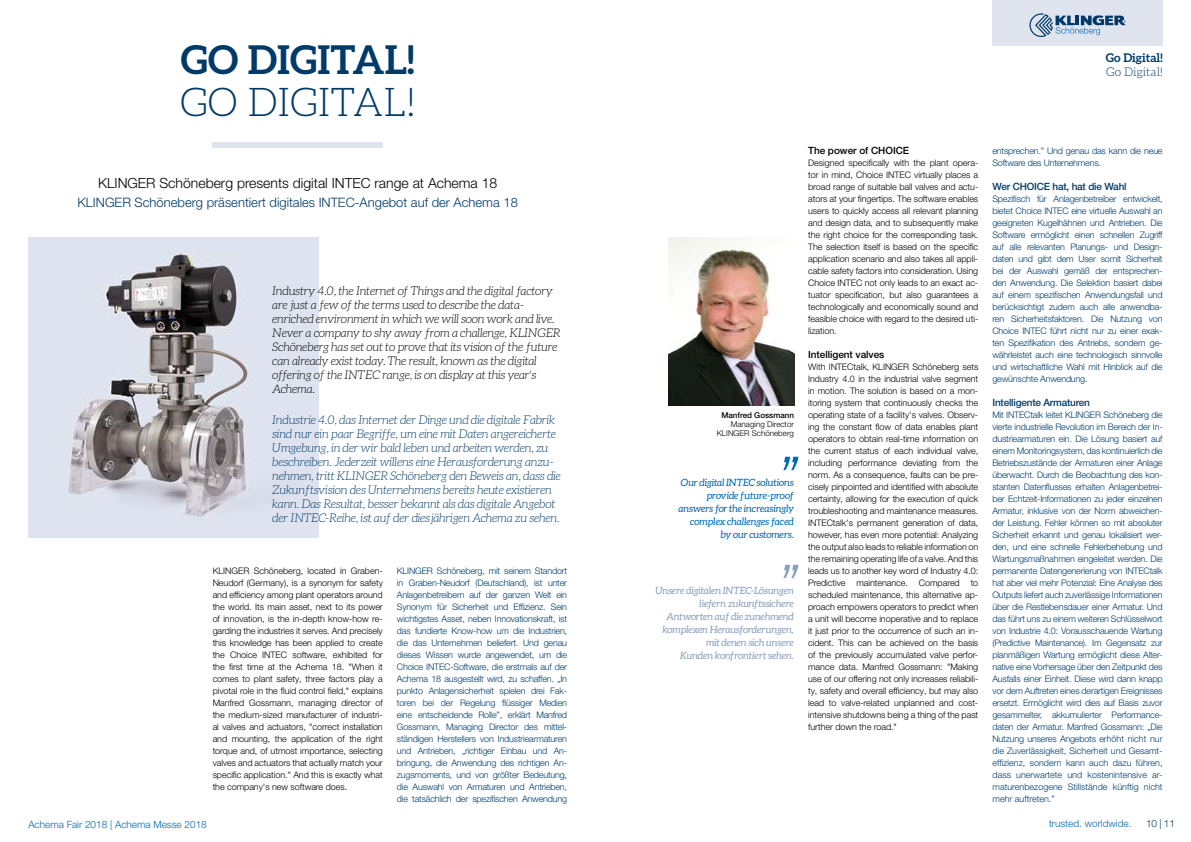
<style>
.page{position:relative;width:1191px;height:842px;background:#fff}
.page>*{position:absolute;margin:0;border:0;box-sizing:border-box;transform-origin:0 0}
.t1{font:700 39.7px "Aleo";color:#003a68}
.t2{font:300 39.7px "Aleo";color:#003a68}
.t3{font:300 14px "Helvetica Neue LT Pro";color:#000}
.t4{font:300 13px "Helvetica Neue LT Pro";color:#003a68}
.t5{font:italic 300 12px/14px "Aleo";letter-spacing:-.02em;color:#003a68}
.t6{font:italic 300 12px/14px "Aleo";letter-spacing:-.02em;color:#000}
.t7{font:700 12px "Aleo";color:#003a68}
.t8{font:300 12px "Aleo";color:#003a68}
.t9{font:italic 10px/13px "Aleo";letter-spacing:-.02em;color:#8aa0bf;text-align:right}
.t10{font:italic 10px/13px "Aleo";letter-spacing:-.02em;color:#0069b4;text-align:right}
.t11{font:300 10px "Helvetica Neue LT Pro";color:#0069b4}
.t12{font:500 10px "Helvetica Neue LT Pro";letter-spacing:-.02em;color:#003a68}
.t13{font:500 10px "Helvetica Neue LT Pro";letter-spacing:-.005em;color:#000}
.t14{font:300 10px "Helvetica Neue LT Pro";color:#003a68}
.t15{font:300 9px/12px "Helvetica Neue LT Pro";letter-spacing:-.02em;color:#003a68;text-align:justify}
.t16{font:300 9px/12px "Helvetica Neue LT Pro";letter-spacing:-.005em;color:#000;text-align:justify}
.t17{font:300 8px/9px "Helvetica Neue LT Pro";color:#000;text-align:right}
.t18{font:500 8px "Helvetica Neue LT Pro";color:#000}
</style>
<div class="page">
<img style="left:28px;top:238px;width:290px;height:300px">
<div style="left:992px;top:0;width:170px;height:45px;background:#dfe4ee"></div>
<div style="left:213px;top:142px;width:170px;height:5px;background:#dfe4ee"></div>
<svg style="left:1029px;top:13px;width:96px;height:24px"></svg>
<svg style="left:783px;top:457px;width:15px;height:13px"></svg>
<svg style="left:783px;top:565px;width:15px;height:13px"></svg>
<img style="left:668px;top:238px;width:126px;height:168px">
<h1 class="t1" style="left:181px;top:37px;width:235px">GO DIGITAL!</h1>
<h1 class="t2" style="left:180px;top:80px;width:236px">GO DIGITAL!</h1>
<h2 class="t3" style="left:98px;top:174px;width:401px">KLINGER Schöneberg presents digital INTEC range at Achema 18</h2>
<h3 class="t4" style="left:78px;top:195px;width:442px">KLINGER Schöneberg präsentiert digitales INTEC-Angebot auf der Achema 18</h3>
<p class="t6" style="left:272px;top:284px;width:290px">Industry 4.0, the Internet of Things and the digital factory are just a few of the terms used to describe the data&shy;enriched environment in which we will soon work and live.<br>Never a company to shy away from a challenge, KLINGER Schöneberg has set out to prove that its vision of the future can already exist today. The result, known as the digital offering of the INTEC range, is on display at this year's Achema.</p>
<p class="t5" style="left:272px;top:413px;width:290px">Industrie 4.0, das Internet der Dinge und die digitale Fabrik sind nur ein paar Begriffe, um eine mit Daten angereicherte Umgebung, in der wir bald leben und arbeiten werden, zu beschreiben. Jederzeit willens eine Herausforderung anzu&shy;nehmen, tritt KLINGER Schöneberg den Beweis an, dass die Zukunftsvision des Unternehmens bereits heute existieren kann. Das Resultat, besser bekannt als das digitale Angebot der INTEC-Reihe, ist auf der diesjährigen Achema zu sehen.</p>
<p class="t16" style="left:213px;top:564px;width:172px">KLINGER Schöneberg, located in Graben-Neudorf (Germany), is a synonym for safety and efficiency among plant operators around the world. Its main asset, next to its power of innovation, is the in-depth know-how re&shy;garding the industries it serves. And precisely this knowledge has been applied to create the Choice INTEC software, exhibited for the first time at the Achema 18. "When it comes to plant safety, three factors play a pivotal role in the fluid control field," explains Manfred Gossmann, managing director of the medium-sized manufacturer of industri&shy;al valves and actuators, "correct installation and mounting, the application of the right torque and, of utmost importance, selecting valves and actuators that actually match your specific application." And this is exactly what the company's new software does.</p>
<p class="t15" style="left:397px;top:564px;width:172px">KLINGER Schöneberg, mit seinem Standort in Graben-Neudorf (Deutschland), ist unter Anlagenbetreibern auf der ganzen Welt ein Synonym für Sicherheit und Effizienz. Sein wichtigstes Asset, neben Innovationskraft, ist das fundierte Know-how um die Industrien, die das Unternehmen beliefert. Und genau dieses Wissen wurde angewendet, um die Choice INTEC-Software, die erstmals auf der Achema 18 ausgestellt wird, zu schaffen. „In punkto Anlagensicherheit spielen drei Fak&shy;toren bei der Regelung flüssiger Medien eine entscheidende Rolle”, erklärt Manfred Gossmann, Managing Director des mittel&shy;ständigen Herstellers von Industriearmaturen und Antrieben, „richtiger Einbau und An&shy;bringung, die Anwendung des richtigen An&shy;zugsmoments, und von größter Bedeutung, die Auswahl von Armaturen und Antrieben, die tatsächlich der spezifischen Anwendung</p>
<h3 class="t7" style="left:1105px;top:51px;width:58px">Go Digital!</h3>
<h3 class="t8" style="left:1106px;top:65px;width:58px">Go Digital!</h3>
<p class="t18" style="left:721px;top:411px;width:74px">Manfred Gossmann</p>
<p class="t17" style="left:716px;top:420px;width:79px">Managing Director<br>KLINGER Schöneberg</p>
<p class="t10" style="left:678px;top:476px;width:117px">Our digital INTEC solutions provide future-proof answers for the increasingly complex challenges faced by our customers.</p>
<p class="t9" style="left:655px;top:584px;width:140px">Unsere digitalen INTEC-Lösungen liefern zukunftssichere<br>Antworten auf die zunehmend komplexen Herausforderungen, mit denen sich unsere<br>Kunden konfrontiert sehen.</p>
<p class="t13" style="left:808px;top:144px;width:102px">The power of CHOICE</p>
<p class="t16" style="left:808px;top:156px;width:172px">Designed specifically with the plant opera&shy;tor in mind, Choice INTEC virtually places a broad range of suitable ball valves and actu&shy;ators at your fingertips. The software enables users to quickly access all relevant planning and design data, and to subsequently make the right choice for the corresponding task.<br>The selection itself is based on the specific application scenario and also takes all appli&shy;cable safety factors into consideration. Using Choice INTEC not only leads to an exact ac&shy;tuator specification, but also guarantees a technologically and economically sound and feasible choice with regard to the desired uti&shy;lization.</p>
<p class="t13" style="left:808px;top:348px;width:78px">Intelligent valves</p>
<p class="t16" style="left:808px;top:360px;width:172px">With INTECtalk, KLINGER Schöneberg sets Industry 4.0 in the industrial valve segment in motion. The solution is based on a mon&shy;itoring system that continuously checks the operating state of a facility's valves. Observ&shy;ing the constant flow of data enables plant operators to obtain real-time information on the current status of each individual valve, including performance deviating from the norm. As a consequence, faults can be pre&shy;cisely pinpointed and identified with absolute certainty, allowing for the execution of quick troubleshooting and maintenance measures.<br>INTECtalk's permanent generation of data, however, has even more potential: Analyzing the output also leads to reliable information on the remaining operating life of a valve. And this leads us to another key word of Industry 4.0:<br>Predictive maintenance. Compared to scheduled maintenance, this alternative ap&shy;proach empowers operators to predict when a unit will become inoperative and to replace it just prior to the occurrence of such an in&shy;cident. This can be achieved on the basis of the previously accumulated valve perfor&shy;mance data. Manfred Gossmann: "Making use of our offering not only increases reliabili&shy;ty, safety and overall efficiency, but may also lead to valve-related unplanned and cost&shy;intensive shutdowns being a thing of the past further down the road."</p>
<p class="t15" style="left:992px;top:144px;width:172px">entsprechen.” Und genau das kann die neue<br>Software des Unternehmens.</p>
<p class="t12" style="left:992px;top:180px;width:136px">Wer CHOICE hat, hat die Wahl</p>
<p class="t15" style="left:992px;top:192px;width:172px">Spezifisch für Anlagenbetreiber entwickelt, bietet Choice INTEC eine virtuelle Auswahl an geeigneten Kugelhähnen und Antrieben. Die Software ermöglicht einen schnellen Zugriff auf alle relevanten Planungs- und Design&shy;daten und gibt dem User somit Sicherheit bei der Auswahl gemäß der entsprechen&shy;den Anwendung. Die Selektion basiert dabei auf einem spezifischen Anwendungsfall und berücksichtigt zudem auch alle anwendba&shy;ren Sicherheitsfaktoren. Die Nutzung von Choice INTEC führt nicht nur zu einer exak&shy;ten Spezifikation des Antriebs, sondern ge&shy;währleistet auch eine technologisch sinnvolle und wirtschaftliche Wahl mit Hinblick auf die gewünschte Anwendung.</p>
<p class="t12" style="left:992px;top:396px;width:99px">Intelligente Armaturen</p>
<p class="t15" style="left:992px;top:408px;width:172px">Mit INTECtalk leitet KLINGER Schöneberg die vierte industrielle Revolution im Bereich der In&shy;dustriearmaturen ein. Die Lösung basiert auf einem Monitoringsystem, das kontinuierlich die Betriebszustände der Armaturen einer Anlage überwacht. Durch die Beobachtung des kon&shy;stanten Datenflusses erhalten Anlagenbetrei&shy;ber Echtzeit-Informationen zu jeder einzelnen Armatur, inklusive von der Norm abweichen&shy;der Leistung. Fehler können so mit absoluter Sicherheit erkannt und genau lokalisiert wer&shy;den, und eine schnelle Fehlerbehebung und Wartungsmaßnahmen eingeleitet werden. Die permanente Datengenerierung von INTECtalk hat aber viel mehr Potenzial: Eine Analyse des Outputs liefert auch zuverlässige Informationen über die Restlebensdauer einer Armatur. Und das führt uns zu einem weiteren Schlüsselwort von Industrie 4.0: Vorausschauende Wartung (Predictive Maintenance). Im Gegensatz zur planmäßigen Wartung ermöglicht diese Alter&shy;native eine Vorhersage über den Zeitpunkt des Ausfalls einer Einheit. Diese wird dann knapp vor dem Auftreten eines derartigen Ereignisses ersetzt. Ermöglicht wird dies auf Basis zuvor gesammelter, akkumulierter Performance&shy;daten der Armatur. Manfred Gossmann: „Die Nutzung unseres Angebots erhöht nicht nur die Zuverlässigkeit, Sicherheit und Gesamt&shy;effizienz, sondern kann auch dazu führen, dass unerwartete und kostenintensive ar&shy;maturenbezogene Stillstände künftig nicht mehr auftreten.”</p>
<p class="t11" style="left:28px;top:818px;width:180px">Achema Fair 2018 | Achema Messe 2018</p>
<p class="t11" style="left:1049px;top:817px;width:84px">trusted. worldwide.</p>
<p class="t14" style="left:1146px;top:818px;width:31px">10 | 11</p>
</div>
